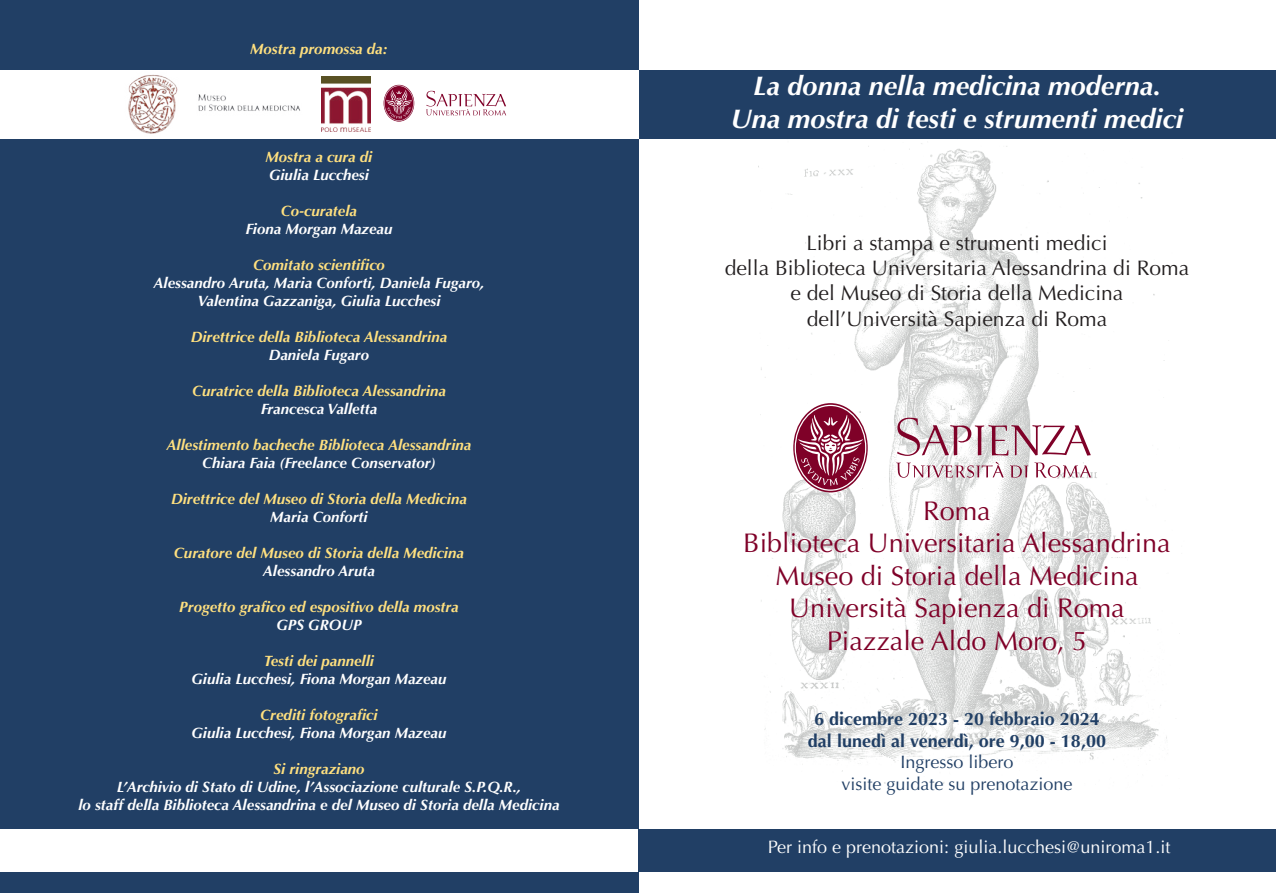
<style>
.page{position:relative;width:1276px;height:893px;background:#fff}
.page>*{position:absolute;margin:0;border:0;box-sizing:border-box;transform-origin:0 0}
.t1{font:27px/32.4px "Optima";color:#7f0128;text-align:center}
.t2{font:italic 700 27px/32.4px "Optima";color:#fff;text-align:center}
.t3{font:21px/25.2px "Optima";color:#231f20;text-align:center}
.t4{font:700 18px/21.6px "Optima";color:#213f65;text-align:center}
.t5{font:18px "Optima";color:#fff}
.t6{font:18px/21.6px "Optima";color:#213f65;text-align:center}
.t7{font:italic 700 15px/18px "Optima";color:#fff;text-align:center}
.t8{font:italic 700 15px "Optima";color:#ffe07f}
</style>
<div class="page">
<img style="left:760px;top:143px;width:420px;height:642px">
<div style="left:638px;top:70px;width:638px;height:69px;background:#213f65"></div>
<div style="left:0;top:0;width:638px;height:893px;background:#213f65"></div>
<svg style="left:794px;top:405px;width:72px;height:86px"></svg>
<svg style="left:897px;top:418px;width:193px;height:38px"></svg>
<svg style="left:1010px;top:465px;width:18px;height:13px"></svg>
<svg style="left:1034px;top:462px;width:57px;height:16px"></svg>
<svg style="left:896px;top:462px;width:107px;height:16px"></svg>
<div style="left:0;top:70px;width:638px;height:69px;background:#fff"></div>
<div style="left:0;top:829px;width:638px;height:43px;background:#fff"></div>
<div style="left:638px;top:829px;width:638px;height:43px;background:#213f65"></div>
<img style="left:321px;top:77px;width:49px;height:54px">
<svg style="left:383px;top:85px;width:31px;height:37px"></svg>
<svg style="left:384px;top:85px;width:30px;height:36px"></svg>
<svg style="left:426px;top:91px;width:80px;height:25px"></svg>
<img style="left:128px;top:74px;width:50px;height:60px">
<img style="left:198px;top:94px;width:102px;height:17px">
<p class="t8" style="left:250px;top:42px;width:139px">Mostra promossa da:</p>
<p class="t8" style="left:265px;top:150px;width:108px">Mostra a cura di</p>
<p class="t7" style="left:269px;top:167px;width:101px">Giulia Lucchesi</p>
<p class="t8" style="left:281px;top:204px;width:78px">Co-curatela</p>
<p class="t7" style="left:246px;top:221px;width:148px">Fiona Morgan Mazeau</p>
<p class="t8" style="left:253px;top:258px;width:133px">Comitato scientifico</p>
<p class="t7" style="left:154px;top:275px;width:332px">Alessandro Aruta, Maria Conforti, Daniela Fugaro,<br>Valentina Gazzaniga, Giulia Lucchesi</p>
<p class="t8" style="left:191px;top:330px;width:258px">Direttrice della Biblioteca Alessandrina</p>
<p class="t7" style="left:269px;top:347px;width:102px">Daniela Fugaro</p>
<p class="t8" style="left:192px;top:384px;width:255px">Curatrice della Biblioteca Alessandrina</p>
<p class="t7" style="left:261px;top:401px;width:118px">Francesca Valletta</p>
<p class="t8" style="left:166px;top:438px;width:306px">Allestimento bacheche Biblioteca Alessandrina</p>
<p class="t7" style="left:202px;top:455px;width:235px">Chiara Faia (Freelance Conservator)</p>
<p class="t8" style="left:171px;top:492px;width:297px">Direttrice del Museo di Storia della Medicina</p>
<p class="t7" style="left:270px;top:509px;width:99px">Maria Conforti</p>
<p class="t8" style="left:174px;top:546px;width:291px">Curatore del Museo di Storia della Medicina</p>
<p class="t7" style="left:263px;top:563px;width:114px">Alessandro Aruta</p>
<p class="t8" style="left:179px;top:600px;width:281px">Progetto grafico ed espositivo della mostra</p>
<p class="t7" style="left:276px;top:617px;width:87px">GPS GROUP</p>
<p class="t8" style="left:264px;top:654px;width:112px">Testi dei pannelli</p>
<p class="t7" style="left:191px;top:671px;width:256px">Giulia Lucchesi, Fiona Morgan Mazeau</p>
<p class="t8" style="left:260px;top:708px;width:119px">Crediti fotografici</p>
<p class="t7" style="left:191px;top:725px;width:256px">Giulia Lucchesi, Fiona Morgan Mazeau</p>
<p class="t8" style="left:273px;top:762px;width:93px">Si ringraziano</p>
<p class="t7" style="left:78px;top:779px;width:483px">LíArchivio di Stato di Udine, líAssociazione culturale S.P.Q.R.,<br>lo staff della Biblioteca Alessandrina e del Museo di Storia della Medicina</p>
<h1 class="t2" style="left:731px;top:72px;width:454px">La donna nella medicina moderna.<br>Una mostra di testi e strumenti medici</h1>
<h2 class="t3" style="left:725px;top:232px;width:466px">Libri a stampa e strumenti medici<br>della Biblioteca Universitaria Alessandrina di Roma e del Museo di Storia della Medicina dellíUniversit‡ Sapienza di Roma</h2>
<h1 class="t1" style="left:743px;top:497px;width:429px">Roma<br>Biblioteca Universitaria Alessandrina<br>Museo di Storia della Medicina<br>Universit‡ Sapienza di Roma<br>Piazzale Aldo Moro, 5</h1>
<p class="t4" style="left:808px;top:710px;width:299px">6 dicembre 2023 - 20 febbraio 2024 dal lunedÏ al venerdÏ, ore 9,00 - 18,00</p>
<p class="t6" style="left:841px;top:753px;width:233px">Ingresso libero<br>visite guidate su prenotazione</p>
<p class="t5" style="left:768px;top:839px;width:404px">Per info e prenotazioni: giulia.lucchesi@uniroma1.it</p>
</div>
